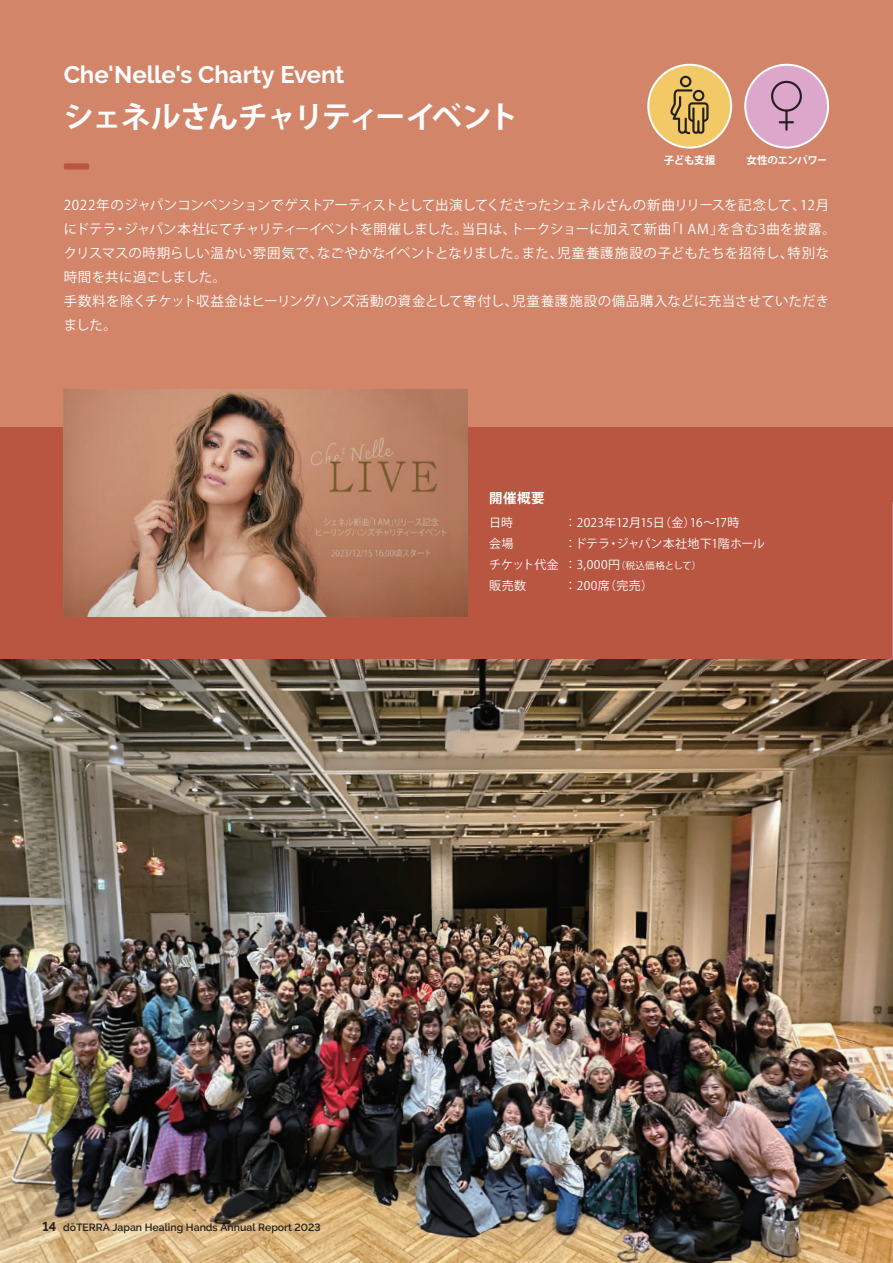
<style>
.page{position:relative;width:893px;height:1263px;background:#fff}
.page>*{position:absolute;margin:0;border:0;box-sizing:border-box;transform-origin:0 0}
.t1{font:700 30px "Koz Go Pro";letter-spacing:-.055em;color:#fff}
.t2{font:700 24px "Raleway";color:#fff}
.t3{font:13.5px/24px "Koz Go Pr 6 N";letter-spacing:.005em;color:#fff}
.t4{font:700 13.5px "Koz Go Pr 6 N";color:#fff}
.t5{font:12px/21px "Koz Go Pr 6 N";color:#fff}
.t6{font:600 10.5px "Raleway";color:#231f20}
.t7{font:700 10.5px "Koz Go Pro";letter-spacing:-.03em;color:#fff}
.t8{font:9.6px "Koz Go Pr 6 N";letter-spacing:-.005em;color:#fff}
.s1{font-size:12px}
.s2{font-weight:700;font-size:12.75px}
</style>
<div class="page">
<div style="left:0;top:0;width:893px;height:659px;background:#d28569"></div>
<div style="left:0;top:427px;width:893px;height:232px;background:#b85642"></div>
<img style="left:0;top:660px;width:309px;height:251px">
<img style="left:309px;top:660px;width:318px;height:251px">
<img style="left:627px;top:660px;width:265px;height:293px">
<img style="left:0;top:911px;width:313px;height:253px">
<img style="left:313px;top:906px;width:323px;height:258px">
<img style="left:632px;top:953px;width:260px;height:310px">
<img style="left:0;top:1164px;width:638px;height:99px">
<img style="left:0;top:659px;width:893px;height:1px">
<img style="left:892px;top:659px;width:1px;height:604px">
<img style="left:64px;top:389px;width:404px;height:227px">
<svg style="left:64px;top:163px;width:25px;height:6px"></svg>
<svg style="left:647px;top:64px;width:85px;height:85px"></svg>
<svg style="left:744px;top:64px;width:85px;height:85px"></svg>
<h2 class="t2" style="left:64px;top:61px;width:282px">Che'Nelle's Charty Event</h2>
<h1 class="t1" style="left:64px;top:98px;width:456px">シェネルさんチャリティーイベント</h1>
<p class="t7" style="left:664px;top:154px;width:53px">子ども支援</p>
<p class="t7" style="left:746px;top:154px;width:82px">女性のエンパワー</p>
<p class="t3" style="left:64px;top:194px;width:774px">2022年のジャパンコンベンションでゲストアーティストとして出演してくださったシェネルさんの新曲リリースを記念して、12月にドテラ・ジャパン本社にてチャリティーイベントを開催しました。当日は、トークショーに加えて新曲「I AM」を含む3曲を披露。クリスマスの時期らしい温かい雰囲気で、なごやかなイベントとなりました。また、児童養護施設の子どもたちを招待し、特別な時間を共に過ごしました。<br>手数料を除くチケット収益金はヒーリングハンズ活動の資金として寄付し、児童養護施設の備品購入などに充当させていただきました。</p>
<p class="t4" style="left:489px;top:490px;width:57px">開催概要</p>
<p class="t5" style="left:489px;top:513px;width:71px">日時<br>会場<br>チケット代金販売数</p>
<p class="t5" style="left:564px;top:513px;width:202px">： 2023年12月15日（金）16～17時<br>：ドテラ・ジャパン本社地下1階ホール</p>
<p class="t8" style="left:564px;top:560px;width:138px"><span class="s1">： 3,000円</span>（税込価格として）</p>
<p class="t5" style="left:564px;top:576px;width:90px">： 200席（完売）</p>
<p class="t6" style="left:43px;top:1221px;width:280px"><span class="s2">14</span> dōTERRA Japan Healing Hands Annual Report 2023</p>
</div>
